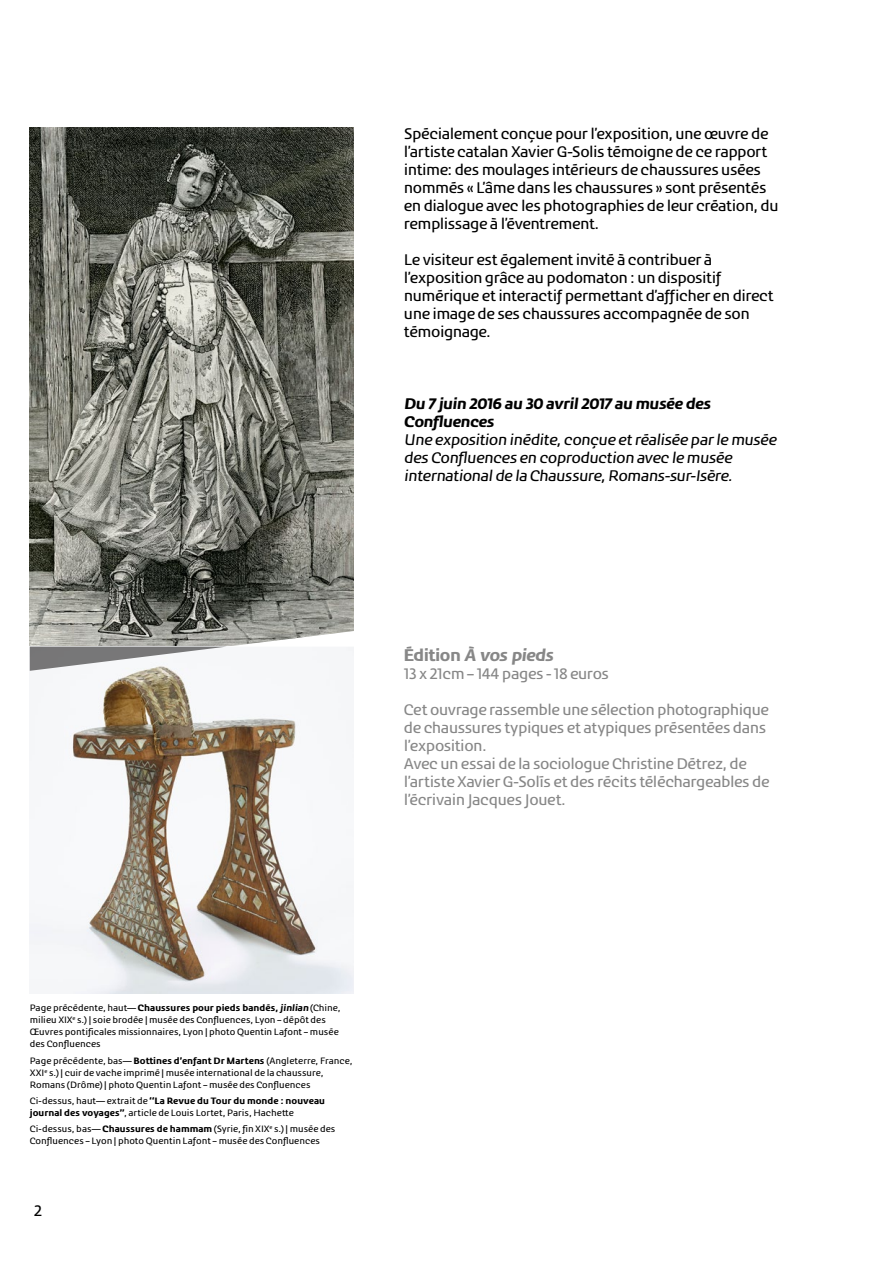
<style>
.page{position:relative;width:893px;height:1263px;background:#fff}
.page>*{position:absolute;margin:0;border:0;box-sizing:border-box;transform-origin:0 0}
.t1{font:16.5px "Confluences Bold Penche";letter-spacing:-.035em;color:#878787}
.t2{font:15px/18px "Confluences";letter-spacing:-.03em;color:#000}
.t3{font:15px/18px "Confluences";letter-spacing:-.03em;color:#878787}
.t4{font:15px/18px "Confluences Regular Penche";letter-spacing:-.03em;color:#000}
.t5{font:15px/18px "Confluences Bold Penche";letter-spacing:-.03em;color:#000}
.t6{font:9px/12px "Confluences";color:#000}
.s1{font-family:"Confluences";font-weight:700}
.s2{font-weight:700}
.s3{font-family:"Confluences Bold Penche"}
</style>
<div class="page">
<img style="left:30px;top:128px;width:323px;height:494px">
<img style="left:30px;top:671px;width:323px;height:322px">
<svg style="left:30px;top:622px;width:324px;height:49px"></svg>
<p class="t2" style="left:404px;top:125px;width:376px">Spécialement conçue pour l’exposition, une œuvre de l’artiste catalan Xavier G-Solis témoigne de ce rapport intime: des moulages intérieurs de chaussures usées nommés « L’âme dans les chaussures » sont présentés en dialogue avec les photographies de leur création, du remplissage à l’éventrement.</p>
<h2 class="t2" style="left:404px;top:251px;width:371px">Le visiteur est également invité à contribuer à l’exposition grâce au podomaton : un dispositif numérique et interactif permettant d’afficher en direct une image de ses chaussures accompagnée de son témoignage.</h2>
<h2 class="t5" style="left:404px;top:395px;width:309px">Du 7 juin 2016 au 30 avril 2017 au musée des<br>Confluences</h2>
<h2 class="t4" style="left:404px;top:431px;width:374px">Une exposition inédite, conçue et réalisée par le musée des Confluences en coproduction avec le musée international de la Chaussure, Romans-sur-Isère.</h2>
<h1 class="t1" style="left:404px;top:646px;width:151px"><span class="s1">Édition</span> À vos pieds</h1>
<h2 class="t3" style="left:404px;top:665px;width:207px">13 x 21cm – 144 pages - 18 euros</h2>
<p class="t3" style="left:404px;top:701px;width:367px">Cet ouvrage rassemble une sélection photographique de chaussures typiques et atypiques présentées dans l’exposition.<br>Avec un essai de la sociologue Christine Détrez, de l’artiste Xavier G-Solís et des récits téléchargeables de l’écrivain Jacques Jouet.</p>
<p class="t6" style="left:30px;top:1002px;width:312px">Page précédente, haut— <span class="s2">Chaussures pour pieds bandés,</span> <span class="s3">jinlian</span> (Chine, milieu XIX<sup>e</sup> s.) | soie brodée | musée des Confluences, Lyon – dépôt des Œuvres pontificales missionnaires, Lyon | photo Quentin Lafont – musée des Confluences</p>
<p class="t6" style="left:30px;top:1054px;width:324px">Page précédente, bas— <span class="s2">Bottines d’enfant Dr Martens</span> (Angleterre, France,<br>XXI<sup>e</sup> s.) | cuir de vache imprimé | musée international de la chaussure,<br>Romans (Drôme) | photo Quentin Lafont – musée des Confluences</p>
<p class="t6" style="left:30px;top:1095px;width:297px">Ci-dessus, haut— extrait de <span class="s2">‘‘La Revue du Tour du monde : nouveau journal des voyages’’</span>, article de Louis Lortet, Paris, Hachette</p>
<p class="t6" style="left:30px;top:1123px;width:307px">Ci-dessus, bas— <span class="s2">Chaussures de hammam</span> (Syrie, fin XIX<sup>e</sup> s.) | musée des<br>Confluences – Lyon | photo Quentin Lafont – musée des Confluences</p>
<h2 class="t2" style="left:34px;top:1202px;width:10px">2</h2>
</div>
